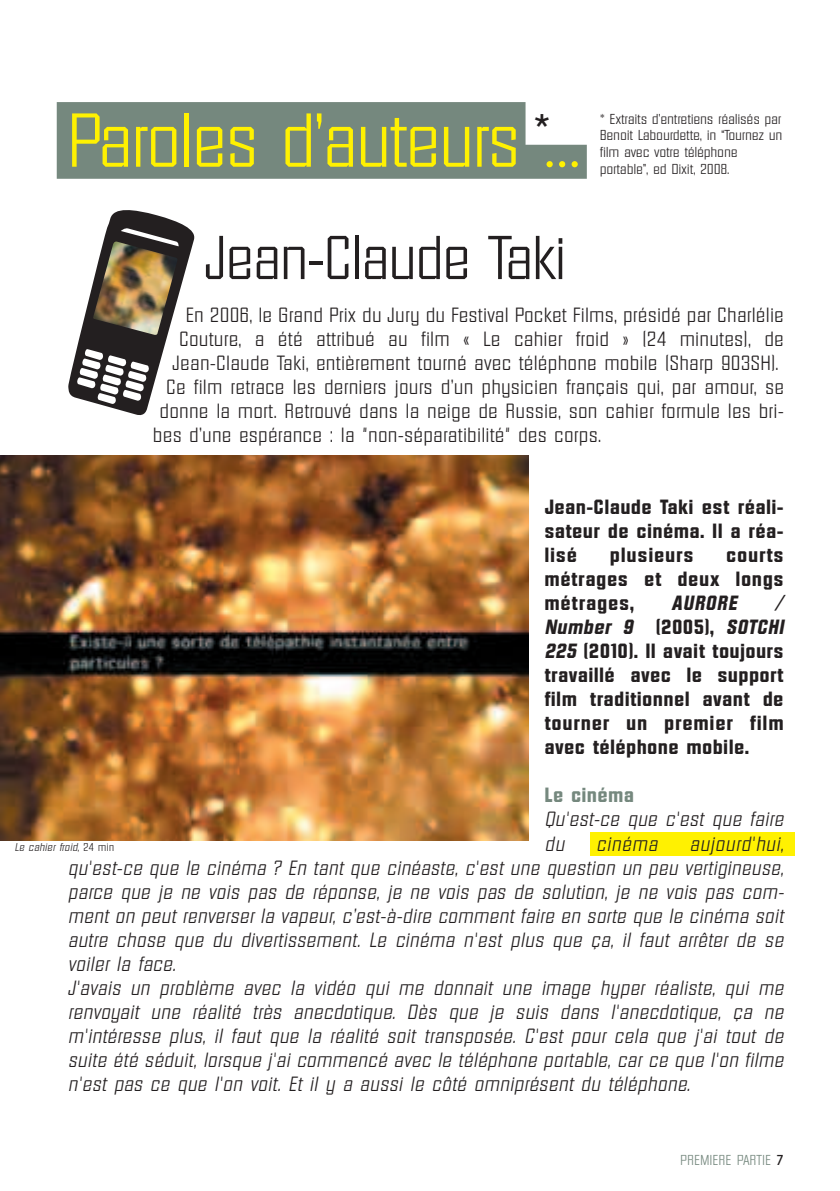
<style>
.page{position:relative;width:840px;height:1191px;background:#fff}
.page>*{position:absolute;margin:0;border:0;box-sizing:border-box;transform-origin:0 0}
.t1{font:300 74px "Diamante";color:#fff101}
.t2{font:300 60px "Diamante";color:#231f20}
.t3{font:44.6px "Helvetica";color:#231f20}
.t4{font:300 20px/24px "Idiamante";letter-spacing:.045em;color:#231f20}
.t5{font:300 20px "Diamante";letter-spacing:.04em;color:#231f20}
.t6{font:700 20px/24px "Diamante";letter-spacing:.055em;color:#231f20;text-align:justify}
.t7{font:700 20px/24px "Idiamante";letter-spacing:.05em;color:#231f20;text-align:right}
.t8{font:700 20px "Diamante";letter-spacing:.05em;color:#75887e}
.t9{font:300 14px/16.8px "Diamante";letter-spacing:.025em;color:#231f20}
.t10{font:300 14px "Diamante";letter-spacing:.045em;color:#75887e}
.t11{font:300 11px "Idiamante";letter-spacing:.04em;color:#231f20}
.s1{font-family:"Diamante"}
.s2{font-family:"Idiamante"}
.s3{font-weight:500;color:#231f20}
</style>
<div class="page">
<div style="left:590px;top:832px;width:204px;height:23px;background:#fff101"></div>
<svg style="left:57px;top:102px;width:529px;height:77px;fill:#75887e"></svg>
<img style="left:68px;top:210px;width:127px;height:206px">
<img style="left:0;top:455px;width:528px;height:385px">
<h1 class="t1" style="left:68px;top:113px;width:514px">Paroles d’auteurs …</h1>
<h3 class="t3" style="left:533px;top:114px;width:19px">*</h3>
<p class="t9" style="left:600px;top:111px;width:183px">* Extraits d’entretiens réalisés par<br>Benoit Labourdette, in “Tournez un film avec votre téléphone portable”, ed Dixit, 2008.</p>
<h2 class="t2" style="left:206px;top:236px;width:361px">Jean-Claude Taki</h2>
<p class="t5" style="left:186px;top:308px;width:598px">En 2006, le Grand Prix du Jury du Festival Pocket Films, présidé par Charlélie</p>
<p class="t5" style="left:179px;top:332px;width:605px">Couture, a été attribué au film « Le cahier froid » (24 minutes), de</p>
<p class="t5" style="left:173px;top:356px;width:606px">Jean-Claude Taki, entièrement tourné avec téléphone mobile (Sharp 903SH).</p>
<p class="t5" style="left:166px;top:380px;width:618px">Ce film retrace les derniers jours d’un physicien français qui, par amour, se</p>
<p class="t5" style="left:160px;top:404px;width:625px">donne la mort. Retrouvé dans la neige de Russie, son cahier formule les bri-</p>
<p class="t5" style="left:153px;top:428px;width:448px">bes d’une espérance : la "non-séparatibilité" des corps.</p>
<p class="t6" style="left:544px;top:497px;width:240px">Jean-Claude Taki est réali&shy;sateur de cinéma. Il a réa&shy;lisé</p>
<p class="t6" style="left:610px;top:545px;width:84px">plusieurs</p>
<p class="t6" style="left:544px;top:545px;width:240px;text-indent:182px">courts métrages et deux longs métrages,</p>
<p class="t7" style="left:544px;top:593px;width:240px">/<br>Number 9 <span class="s1">(2005),</span> SOTCHI</p>
<p class="t6" style="left:544px;top:641px;width:240px"><span class="s2">225</span> (2010). Il avait toujours travaillé avec le support film traditionnel avant de tourner un premier film avec téléphone mobile.</p>
<p class="t8" style="left:544px;top:788px;width:91px">Le cinéma</p>
<p class="t4" style="left:544px;top:809px;width:240px">Qu'est-ce que c'est que faire du</p>
<p class="t7" style="left:671px;top:593px;width:66px">AURORE</p>
<p class="t4" style="left:68px;top:833px;width:716px;text-indent:621px">aujourd'hui, qu'est-ce que le cinéma ? En tant que cinéaste, c'est une question un peu vertigineuse, parce que je ne vois pas de réponse, je ne vois pas de solution, je ne vois pas com&shy;ment on peut renverser la vapeur, c’est-à-dire comment faire en sorte que le cinéma soit autre chose que du divertissement. Le cinéma n'est plus que ça, il faut arrêter de se voiler la face.<br>J'avais un problème avec la vidéo qui me donnait une image hyper réaliste, qui me renvoyait une réalité très anecdotique. Dès que je suis dans l'anecdotique, ça ne m'intéresse plus, il faut que la réalité soit transposée. C'est pour cela que j'ai tout de suite été séduit, lorsque j'ai commencé avec le téléphone portable, car ce que l'on filme n'est pas ce que l'on voit. Et il y a aussi le côté omniprésent du téléphone.</p>
<p class="t4" style="left:596px;top:833px;width:62px">cinéma</p>
<p class="t11" style="left:15px;top:843px;width:101px">Le cahier froid, <span class="s1">24 min</span></p>
<p class="t10" style="left:680px;top:1154px;width:104px">PREMIERE PARTIE <span class="s3">7</span></p>
</div>
